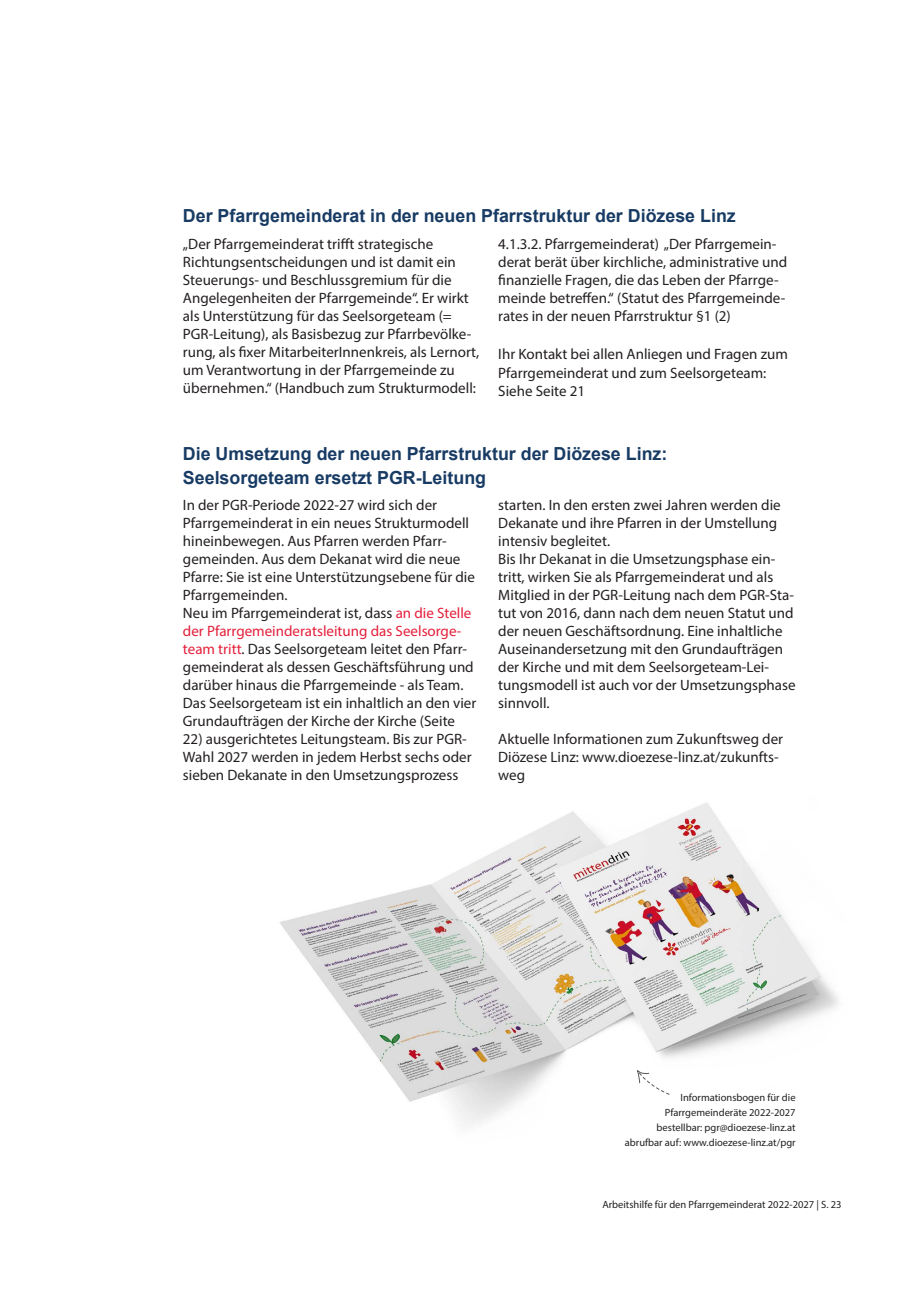
<style>
.page{position:relative;width:919px;height:1289px;background:#fff}
.page>*{position:absolute;margin:0;border:0;box-sizing:border-box;transform-origin:0 0}
.kleine_Überschrift{font:700 18px/24px "Arial";color:#183b64}
.fließtext_minion{font:15px/18px "Myriad Pro";color:#231f20}
.fließtext_minion-2{font:10.5px/15px "Myriad Pro";color:#231f20;text-align:right}
.s1{color:#e4203b}
</style>
<div class="page">
<img style="left:279px;top:803px;width:559px;height:322px">
<svg style="left:634px;top:1067px;width:36px;height:28px"></svg>
<p class="kleine_Überschrift" style="left:183px;top:205px;width:554px">Der Pfarrgemeinderat in der neuen Pfarrstruktur der Diözese Linz</p>
<p class="fließtext_minion" style="left:183px;top:235px;width:298px">„Der Pfarrgemeinderat trifft strategische Richtungsentscheidungen und ist damit ein Steuerungs- und Beschlussgremium für die Angelegenheiten der Pfarrgemeinde“. Er wirkt als Unterstützung für das Seelsorgeteam (= PGR-Leitung), als Basisbezug zur Pfarrbevölke&shy;rung, als fixer MitarbeiterInnenkreis, als Lernort, um Verantwortung in der Pfarrgemeinde zu übernehmen.“ (Handbuch zum Strukturmodell:</p>
<p class="fließtext_minion" style="left:498px;top:235px;width:290px">4.1.3.2. Pfarrgemeinderat) „Der Pfarrgemein&shy;derat berät über kirchliche, administrative und finanzielle Fragen, die das Leben der Pfarrge&shy;meinde betreffen.“ (Statut des Pfarrgemeinde&shy;rates in der neuen Pfarrstruktur §1 (2)</p>
<p class="fließtext_minion" style="left:498px;top:343px;width:291px;line-height:19.5px">Ihr Kontakt bei allen Anliegen und Fragen zum<br>Pfarrgemeinderat und zum Seelsorgeteam:</p>
<p class="fließtext_minion" style="left:498px;top:382px;width:88px">Siehe Seite 21</p>
<p class="kleine_Überschrift" style="left:183px;top:442px;width:486px">Die Umsetzung der neuen Pfarrstruktur der Diözese Linz:<br>Seelsorgeteam ersetzt PGR-Leitung</p>
<p class="fließtext_minion" style="left:183px;top:496px;width:293px">In der PGR-Periode 2022-27 wird sich der Pfarrgemeinderat in ein neues Strukturmodell hineinbewegen. Aus Pfarren werden Pfarr&shy;gemeinden. Aus dem Dekanat wird die neue Pfarre: Sie ist eine Unterstützungsebene für die Pfarrgemeinden.</p>
<p class="fließtext_minion" style="left:183px;top:604px;width:295px">Neu im Pfarrgemeinderat ist, dass <span class="s1">an die Stelle der Pfarrgemeinderatsleitung das Seelsorge&shy;team tritt</span>. Das Seelsorgeteam leitet den Pfarr&shy;gemeinderat als dessen Geschäftsführung und darüber hinaus die Pfarrgemeinde - als Team.<br>Das Seelsorgeteam ist ein inhaltlich an den vier Grundaufträgen der Kirche der Kirche (Seite</p>
<p class="fließtext_minion" style="left:183px;top:730px;width:290px">22) ausgerichtetes Leitungsteam. Bis zur PGR-<br>Wahl 2027 werden in jedem Herbst sechs oder sieben Dekanate in den Umsetzungsprozess</p>
<p class="fließtext_minion" style="left:498px;top:496px;width:284px">starten. In den ersten zwei Jahren werden die<br>Dekanate und ihre Pfarren in der Umstellung intensiv begleitet.</p>
<p class="fließtext_minion" style="left:498px;top:550px;width:299px">Bis Ihr Dekanat in die Umsetzungsphase ein&shy;tritt, wirken Sie als Pfarrgemeinderat und als Mitglied in der PGR-Leitung nach dem PGR-Sta&shy;tut von 2016, dann nach dem neuen Statut und der neuen Geschäftsordnung. Eine inhaltliche Auseinandersetzung mit den Grundaufträgen der Kirche und mit dem Seelsorgeteam-Lei&shy;tungsmodell ist auch vor der Umsetzungsphase sinnvoll.</p>
<p class="fließtext_minion" style="left:498px;top:730px;width:286px">Aktuelle Informationen zum Zukunftsweg der<br>Diözese Linz: www.dioezese-linz.at/zukunfts&shy;weg</p>
<p class="fließtext_minion-2" style="left:664px;top:1089px;width:132px">Informationsbogen für die<br>Pfarrgemeinderäte 2022-2027</p>
<p class="fließtext_minion-2" style="left:656px;top:1119px;width:140px">bestellbar: pgr@dioezese-linz.at</p>
<p class="fließtext_minion-2" style="left:624px;top:1134px;width:172px">abrufbar auf: www.dioezese-linz.at/pgr</p>
<p class="fließtext_minion-2" style="left:602px;top:1196px;width:240px">Arbeitshilfe für den Pfarrgemeinderat 2022-2027 | S. 23</p>
</div>
